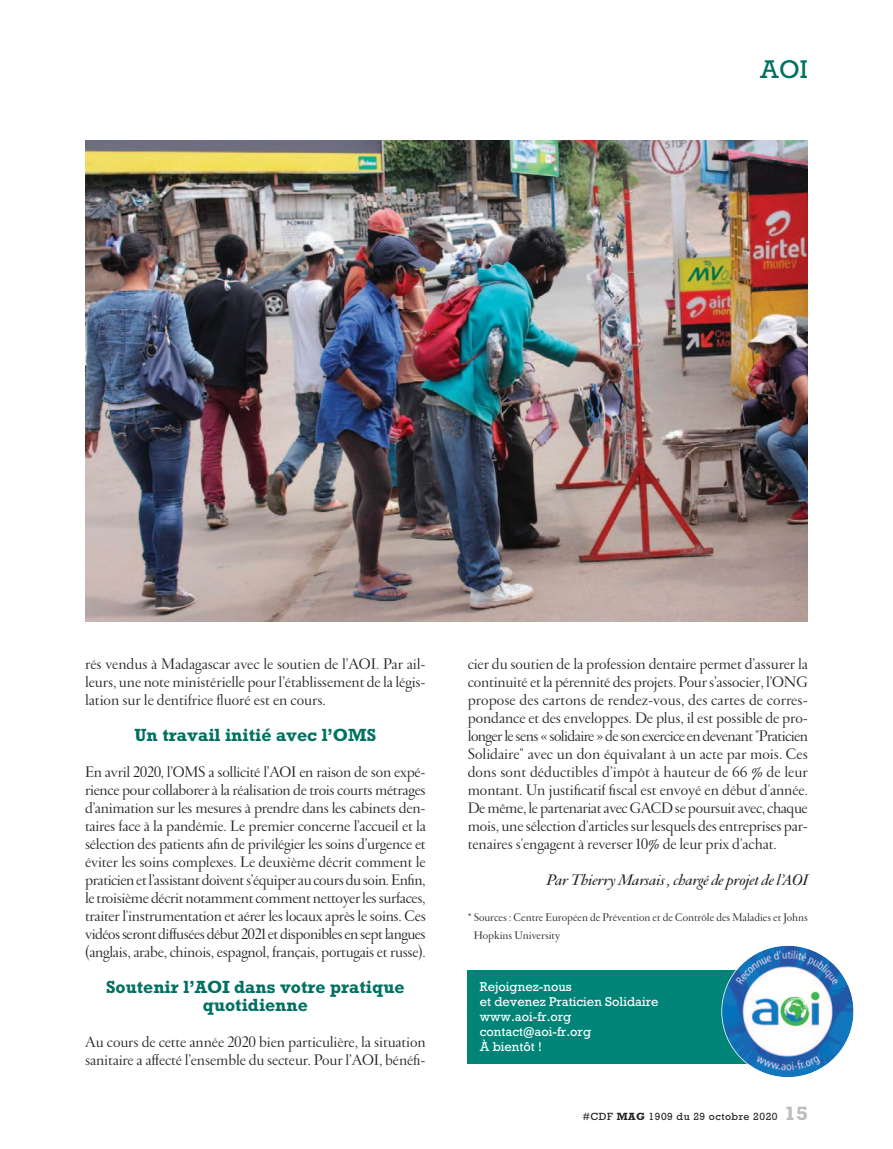
<style>
.page{position:relative;width:893px;height:1149px;background:#fff}
.page>*{position:absolute;margin:0;border:0;box-sizing:border-box;transform-origin:0 0}
.t1{font:24px "Rockwell";color:#007161}
.t2{font:16.5px/18px "Garamond FB Display";letter-spacing:-.005em;color:#231f20;text-align:justify}
.t3{font:700 16.5px/18px "Rockwell";color:#007161;text-align:center}
.t4{font:16.5px "Garamond FB Display Semibld Ital";color:#231f20}
.t5{font:12px/18px "Garamond FB Display";color:#231f20}
.t6{font:12px/15px "Rockwell";color:#fff}
.t7{font:9.75px "Rockwell";letter-spacing:.05em;color:#231f20}
.s1{font-weight:700}
.s2{font-weight:700;font-size:18px;color:#bcbdc0}
</style>
<div class="page">
<img style="left:85px;top:141px;width:723px;height:480px">
<div style="left:468px;top:970px;width:293px;height:93px;background:#008477"></div>
<img style="left:722px;top:945px;width:131px;height:131px;border-radius:50%">
<p class="t1" style="left:760px;top:60px;width:50px">AOI</p>
<p class="t2" style="left:85px;top:656px;width:342px">rés vendus à Madagascar avec le soutien de l’AOI. Par ail&shy;leurs, une note ministérielle pour l’établissement de la légis&shy;lation sur le dentifrice fluoré est en cours.</p>
<p class="t3" style="left:134px;top:727px;width:243px">Un travail initié avec l’OMS</p>
<p class="t2" style="left:85px;top:764px;width:342px">En avril 2020, l’OMS a sollicité l’AOI en raison de son expé&shy;rience pour collaborer à la réalisation de trois courts métrages d’animation sur les mesures à prendre dans les cabinets den&shy;taires face à la pandémie. Le premier concerne l’accueil et la sélection des patients afin de privilégier les soins d’urgence et éviter les soins complexes. Le deuxième décrit comment le praticien et l’assistant doivent s’équiper au cours du soin. Enfin, le troisième décrit notamment comment nettoyer les surfaces, traiter l'instrumentation et aérer les locaux après le soins. Ces vidéos seront diffusées début 2021 et disponibles en sept langues (anglais, arabe, chinois, espagnol, français, portugais et russe).</p>
<p class="t3" style="left:106px;top:979px;width:300px">Soutenir l’AOI dans votre pratique quotidienne</p>
<p class="t2" style="left:85px;top:1034px;width:342px">Au cours de cette année 2020 bien particulière, la situation sanitaire a affecté l’ensemble du secteur. Pour l’AOI, bénéfi-</p>
<p class="t2" style="left:468px;top:656px;width:342px">cier du soutien de la profession dentaire permet d’assurer la continuité et la pérennité des projets. Pour s’associer, l’ONG propose des cartons de rendez-vous, des cartes de corres&shy;pondance et des enveloppes. De plus, il est possible de pro&shy;longer le sens « solidaire » de son exercice en devenant "Praticien Solidaire" avec un don équivalant à un acte par mois. Ces dons sont déductibles d’impôt à hauteur de 66 % de leur montant. Un justificatif fiscal est envoyé en début d'année.<br>De même, le partenariat avec GACD se poursuit avec, chaque mois, une sélection d'articles sur lesquels des entreprises par&shy;tenaires s'engagent à reverser 10% de leur prix d'achat.</p>
<p class="t4" style="left:547px;top:872px;width:263px">Par Thierry Marsais , chargé de projet de l’AOI</p>
<p class="t5" style="left:474px;top:909px;width:336px;text-indent:-6px">* Sources : Centre Européen de Prévention et de Contrôle des Maladies et Johns<br>Hopkins University</p>
<p class="t6" style="left:480px;top:979px;width:180px">Rejoignez-nous<br>et devenez Praticien Solidaire</p>
<p class="t6" style="left:480px;top:1009px;width:113px">www.aoi-fr.org contact@aoi-fr.org</p>
<p class="t6" style="left:480px;top:1039px;width:64px">À bientôt !</p>
<p class="t7" style="left:583px;top:1112px;width:227px">#CDF <span class="s1">MAG</span> 1909 du 29 octobre 2020 <span class="s2">15</span></p>
</div>
